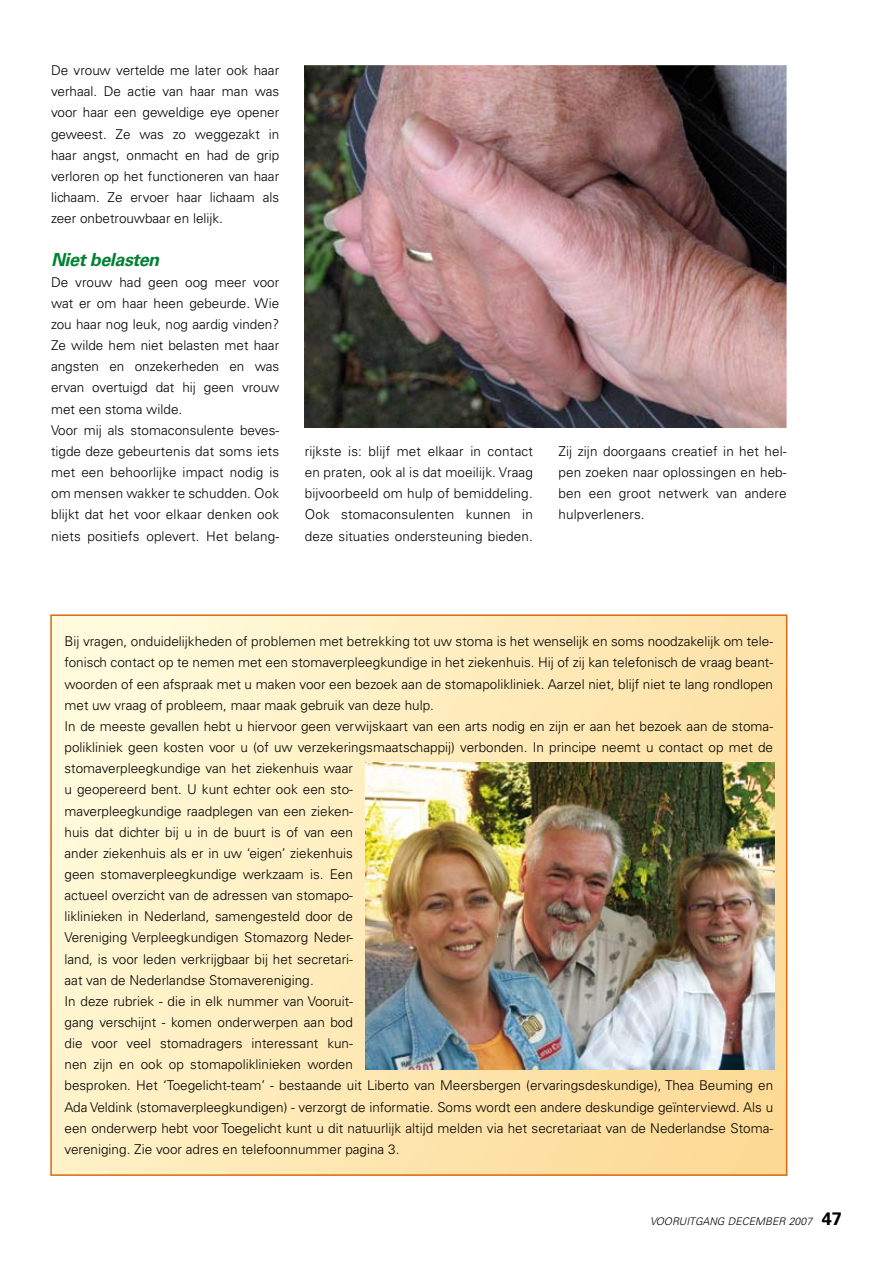
<style>
.page{position:relative;width:893px;height:1263px;background:#fff}
.page>*{position:absolute;margin:0;border:0;box-sizing:border-box;transform-origin:0 0}
.t1{font:italic 700 18px "Univers";letter-spacing:-.025em;color:#008234}
.t2{font:300 13.5px/21.1px "Univers";color:#000;text-align:justify}
.t3{font:italic 300 10.5px "Univers";color:#000}
.s1{font-weight:700;font-style:normal;font-size:18px}
</style>
<div class="page">
<div style="left:51px;top:615px;width:736px;height:560px;background:linear-gradient(to right,#fff8d6,#fcdc9d)"></div>
<img style="left:366px;top:762px;width:409px;height:307px">
<img style="left:304px;top:65px;width:483px;height:362px">
<p class="t2" style="left:51px;top:60px;width:230px">De vrouw vertelde me later ook haar verhaal. De actie van haar man was voor haar een geweldige eye opener geweest. Ze was zo weggezakt in haar angst, onmacht en had de grip verloren op het functioneren van haar lichaam. Ze ervoer haar lichaam als zeer onbetrouwbaar en lelijk.</p>
<h1 class="t1" style="left:51px;top:249px;width:110px">Niet belasten</h1>
<p class="t2" style="left:51px;top:271px;width:230px;text-align:left">De vrouw had geen oog meer voor wat er om haar heen gebeurde. Wie zou haar nog leuk, nog aardig vinden?<br>Ze wilde hem niet belasten met haar angsten en onzekerheden en was ervan overtuigd dat hij geen vrouw met een stoma wilde.<br>Voor mij als stomaconsulente beves&shy;tigde deze gebeurtenis dat soms iets met een behoorlijke impact nodig is om mensen wakker te schudden. Ook blijkt dat het voor elkaar denken ook niets positiefs oplevert. H et belang-</p>
<p class="t2" style="left:305px;top:441px;width:230px">rijkste is: blijf met elkaar in contact en praten, ook al is dat moeilijk. Vraag bijvoorbeeld om hulp of bemiddeling.<br>Ook stomaconsulenten kunnen in deze situaties ondersteuning bieden.</p>
<p class="t2" style="left:558px;top:441px;width:230px">Zij zijn doorgaans creatief in het hel&shy;pen zoeken naar oplossingen en heb&shy;ben een groot netwerk van andere hulpverleners.</p>
<p class="t2" style="left:65px;top:631px;width:710px;text-align:left">Bij vragen, onduidelijkheden of problemen met betrekking tot uw stoma is het wenselijk en soms noodzakelijk om tele&shy;fonisch contact op te nemen met een stomaverpleegkundige in het ziekenhuis. H ij of zij kan telefonisch de vraag beant&shy;woorden of een afspraak met u maken voor een bezoek aan de stomapolikliniek. Aarzel niet, blijf niet te lang rondlopen met uw vraag of probleem, maar maak gebruik van deze hulp.<br>In de meeste gevallen hebt u hiervoor geen verwijskaart van een arts nodig en zijn er aan het bezoek aan de stoma&shy;polikliniek geen kosten voor u (of uw verzekeringsmaatschappij) verbonden. In principe neemt u contact op met de stomaverpleegkundige van het ziekenhuis waar<br>u geopereerd bent. U kunt echter ook een sto-<br>maverpleegkundige raadplegen van een zieken-<br>huis dat dichter bij u in de buurt is of van een<br>ander ziekenhuis als er in uw ‘eigen’ ziekenhuis<br>geen stomaverpleegkundige werkzaam is. Een<br>actueel overzicht van de adressen van stomapo-<br>liklinieken in Nederland, samengesteld door de<br>Vereniging Verpleegkundigen Stomazorg Neder-<br>land, is voor leden verkrijgbaar bij het secretari-<br>aat van de Nederlandse Stomavereniging.<br>In deze rubriek - die in elk nummer van Vooruit-<br>gang verschijnt - komen onderwerpen aan bod<br>die voor veel stomadragers interessant kun-<br>nen zijn en ook op stomapoliklinieken worden<br>besproken. H et ‘Toegelicht-team’ - bestaande uit Liberto van Meersbergen (ervaringsdeskundige), Thea Beuming en Ada Veldink (stomaverpleegkundigen) - verzorgt de informatie. Soms wordt een andere deskundige geïnterviewd. Als u een onderwerp hebt voor Toegelicht kunt u dit natuurlijk altijd melden via het secretariaat van de Nederlandse Stoma&shy;vereniging. Zie voor adres en telefoonnummer pagina 3.</p>
<p class="t3" style="left:650px;top:1215px;width:193px">VOORUITGANG DECEMBER 2007 <span class="s1">47</span></p>
</div>
